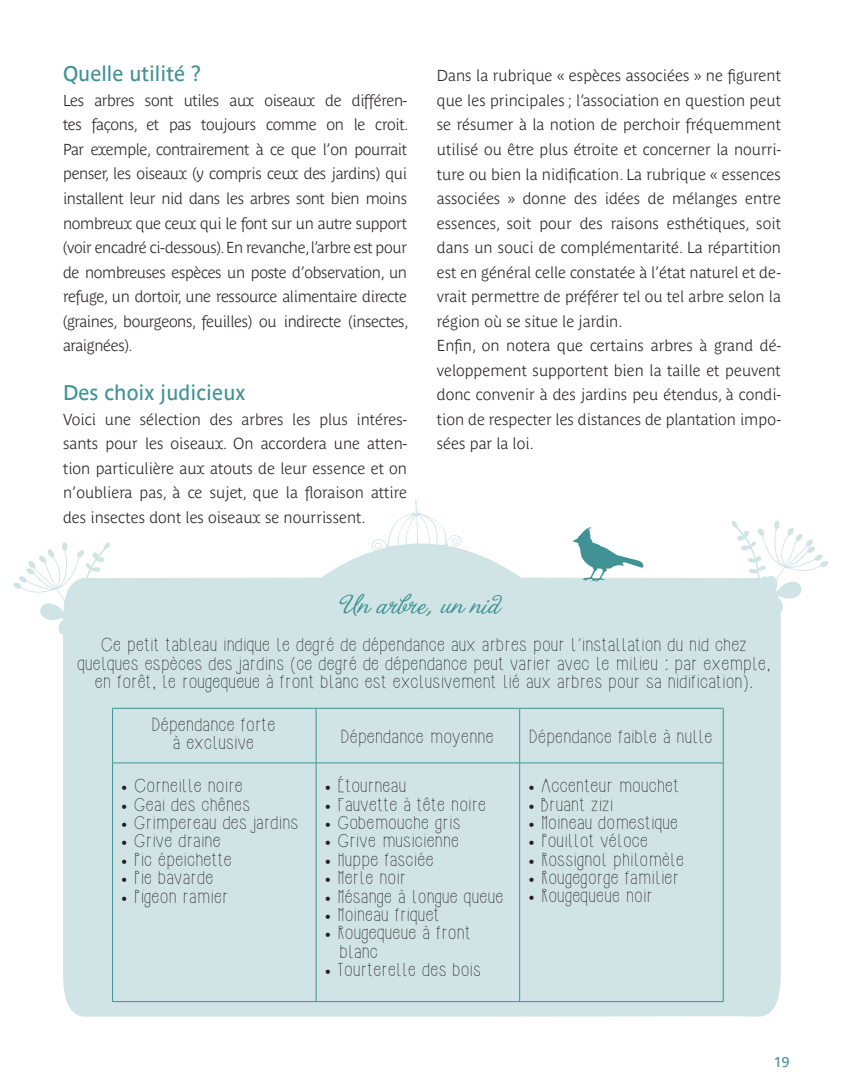
<style>
.page{position:relative;width:844px;height:1092px;background:#fff}
.page>*{position:absolute;margin:0;border:0;box-sizing:border-box;transform-origin:0 0}
.t1{font:29.4px "La Porteniadela Recoleta";color:#409294}
.t2{font:21px "Parisine";color:#409294}
.t3{font:19.25px/18.4px "Hipsterish Font Normal";color:#231f20;text-align:center}
.t4{font:700 15.75px/24.5px "Parisine Plus Clair";color:#231f20;text-align:justify}
.t5{font:14px "Parisine";color:#409294}
.s1{font-family:"CAC Pinafore"}
</style>
<div class="page">
<svg style="left:731px;top:520px;width:97px;height:111px"></svg>
<svg style="left:13px;top:542px;width:96px;height:93px"></svg>
<div style="left:63px;top:543px;width:717px;height:473px;background:#d1e4e5"></div>
<svg style="left:371px;top:499px;width:90px;height:86px"></svg>
<svg style="left:572px;top:527px;width:71px;height:55px"></svg>
<hr style="left:112px;top:708px;width:204px;height:1px;background:#409294">
<hr style="left:112px;top:708px;width:1px;height:54px;background:#409294">
<hr style="left:316px;top:708px;width:203px;height:1px;background:#409294">
<hr style="left:316px;top:708px;width:1px;height:54px;background:#409294">
<hr style="left:519px;top:708px;width:204px;height:1px;background:#409294">
<hr style="left:519px;top:708px;width:1px;height:54px;background:#409294">
<hr style="left:722px;top:708px;width:1px;height:54px;background:#409294">
<hr style="left:112px;top:762px;width:204px;height:1px;background:#409294">
<hr style="left:112px;top:763px;width:1px;height:238px;background:#409294">
<hr style="left:316px;top:762px;width:203px;height:1px;background:#409294">
<hr style="left:316px;top:763px;width:1px;height:238px;background:#409294">
<hr style="left:519px;top:762px;width:204px;height:1px;background:#409294">
<hr style="left:519px;top:763px;width:1px;height:238px;background:#409294">
<hr style="left:722px;top:763px;width:1px;height:238px;background:#409294">
<hr style="left:112px;top:1001px;width:611px;height:1px;background:#409294">
<p class="t2" style="left:63px;top:65px;width:140px">Quelle utilité ?</p>
<p class="t4" style="left:63px;top:89px;width:347px">Les arbres sont utiles aux oiseaux de différen&shy;tes façons, et pas toujours comme on le croit.<br>Par exemple, contrairement à ce que l’on pourrait penser, les oiseaux (y compris ceux des jardins) qui installent leur nid dans les arbres sont bien moins nombreux que ceux qui le font sur un autre support (voir encadré ci-dessous). En revanche, l’arbre est pour de nombreuses espèces un poste d’observation, un refuge, un dortoir, une ressource alimentaire directe (graines, bourgeons, feuilles) ou indirecte (insectes, araignées).</p>
<p class="t2" style="left:63px;top:384px;width:184px">Des choix judicieux</p>
<p class="t4" style="left:63px;top:407px;width:345px">Voici une sélection des arbres les plus intéres&shy;sants pour les oiseaux. On accordera une atten&shy;tion particulière aux atouts de leur essence et on n’oubliera pas, à ce sujet, que la floraison attire des insectes dont les oiseaux se nourrissent.</p>
<p class="t4" style="left:437px;top:64px;width:345px;text-align:left">Dans la rubrique « espèces associées » ne figurent que les principales ; l’association en question peut se résumer à la notion de perchoir fréquemment utilisé ou être plus étroite et concerner la nourri&shy;ture ou bien la nidification. La rubrique « essences associées » donne des idées de mélanges entre essences, soit pour des raisons esthétiques, soit dans un souci de complémentarité. La répartition est en général celle constatée à l’état naturel et de&shy;vrait permettre de préférer tel ou tel arbre selon la région où se situe le jardin.<br>Enfin, on notera que certains arbres à grand dé&shy;veloppement supportent bien la taille et peuvent donc convenir à des jardins peu étendus, à condi&shy;tion de respecter les distances de plantation impo&shy;sées par la loi.</p>
<p class="t1" style="left:343px;top:587px;width:159px">Un arbre, un nid</p>
<p class="t3" style="left:78px;top:636px;width:694px">Ce petit tableau indique le degré de dépendance aux arbres pour l’installation du nid chez quelques espèces des jardins (ce degré de dépendance peut varier avec le milieu : par exemple, en forêt, le rougequeue à front blanc est exclusivement lié aux arbres pour sa nidification).</p>
<p class="t3" style="left:152px;top:716px;width:126px">Dépendance forte à exclusive</p>
<p class="t3" style="left:341px;top:728px;width:155px">Dépendance moyenne</p>
<p class="t3" style="left:529px;top:728px;width:185px">Dépendance faible à nulle</p>
<p class="t3" style="left:119px;top:777px;width:126px"><span class="s1">•</span> Corneille noire</p>
<p class="t3" style="left:119px;top:795px;width:133px"><span class="s1">•</span> Geai des chênes</p>
<p class="t3" style="left:119px;top:814px;width:181px"><span class="s1">•</span> Grimpereau des jardins</p>
<p class="t3" style="left:119px;top:832px;width:103px"><span class="s1">•</span> Grive draine</p>
<p class="t3" style="left:119px;top:850px;width:114px"><span class="s1">•</span> Pic épeichette</p>
<p class="t3" style="left:119px;top:869px;width:96px"><span class="s1">•</span> Pie bavarde</p>
<p class="t3" style="left:119px;top:887px;width:111px"><span class="s1">•</span> Pigeon ramier</p>
<p class="t3" style="left:323px;top:777px;width:85px"><span class="s1">•</span> Étourneau</p>
<p class="t3" style="left:323px;top:795px;width:165px"><span class="s1">•</span> Fauvette à tête noire</p>
<p class="t3" style="left:323px;top:814px;width:140px"><span class="s1">•</span> Gobemouche gris</p>
<p class="t3" style="left:323px;top:832px;width:138px"><span class="s1">•</span> Grive musicienne</p>
<p class="t3" style="left:323px;top:850px;width:113px"><span class="s1">•</span> Huppe fasciée</p>
<p class="t3" style="left:323px;top:869px;width:85px"><span class="s1">•</span> Merle noir</p>
<p class="t3" style="left:323px;top:887px;width:183px"><span class="s1">•</span> Mésange à longue queue</p>
<p class="t3" style="left:323px;top:905px;width:119px"><span class="s1">•</span> Moineau friquet</p>
<p class="t3" style="left:340px;top:924px;width:133px;text-align:left;text-indent:-17px"><span class="s1">•</span> Rougequeue à front blanc</p>
<p class="t3" style="left:323px;top:961px;width:160px"><span class="s1">•</span> Tourterelle des bois</p>
<p class="t3" style="left:526px;top:777px;width:155px"><span class="s1">•</span> Accenteur mouchet</p>
<p class="t3" style="left:526px;top:795px;width:89px"><span class="s1">•</span> Bruant zizi</p>
<p class="t3" style="left:526px;top:814px;width:154px"><span class="s1">•</span> Moineau domestique</p>
<p class="t3" style="left:526px;top:832px;width:124px"><span class="s1">•</span> Pouillot véloce</p>
<p class="t3" style="left:526px;top:850px;width:160px"><span class="s1">•</span> Rossignol philomèle</p>
<p class="t3" style="left:526px;top:869px;width:155px"><span class="s1">•</span> Rougegorge familier</p>
<p class="t3" style="left:526px;top:887px;width:129px"><span class="s1">•</span> Rougequeue noir</p>
<p class="t5" style="left:774px;top:1056px;width:17px">19</p>
</div>
